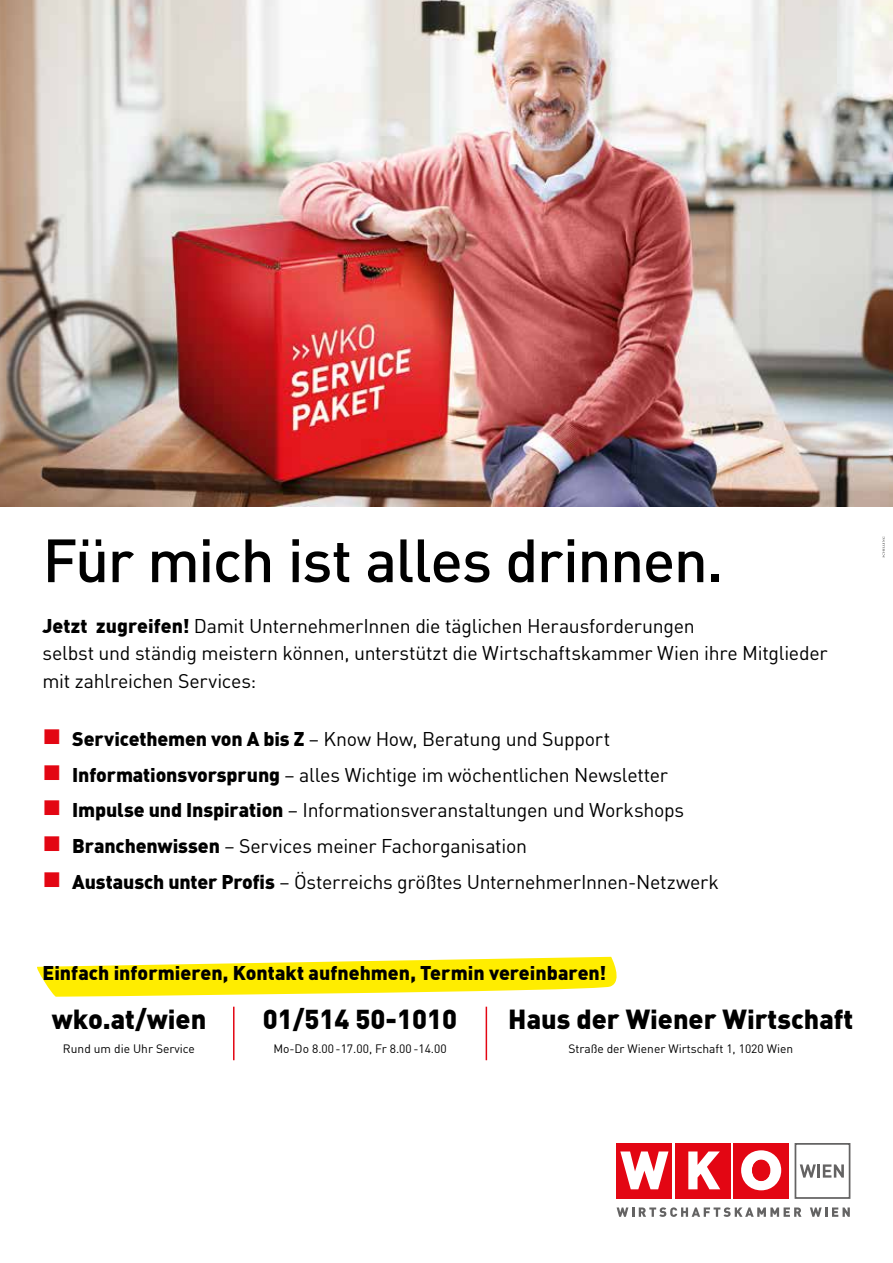
<style>
.page{position:relative;width:893px;height:1263px;background:#fff}
.page>*{position:absolute;margin:0;border:0;box-sizing:border-box;transform-origin:0 0}
.t1{font:500 60px "DIN";letter-spacing:-.025em;color:#000}
.t2{font:900 27px "DIN";color:#000}
.t3{font:19.5px/27.3px "DIN";letter-spacing:-.015em;color:#000}
.t4{font:900 19.5px "DIN";color:#000}
.t5{font:12px "DIN";color:#000}
.s1{font-weight:900}
.s2{color:#e30613}
</style>
<div class="page">
<div style="left:733px;top:1143px;width:56px;height:56px;background:#e30613"></div>
<div style="left:675px;top:1143px;width:56px;height:56px;background:#e30613"></div>
<svg style="left:688px;top:1151px;width:32px;height:38px"></svg>
<div style="left:617px;top:1143px;width:55px;height:56px;background:#e30613"></div>
<svg style="left:620px;top:1151px;width:48px;height:38px"></svg>
<svg style="left:741px;top:1150px;width:40px;height:40px"></svg>
<svg style="left:795px;top:1143px;width:55px;height:56px"></svg>
<svg style="left:617px;top:1207px;width:184px;height:10px"></svg>
<svg style="left:810px;top:1207px;width:40px;height:10px"></svg>
<svg style="left:37px;top:957px;width:580px;height:40px"></svg>
<hr style="left:486px;top:1007px;width:1px;height:53px;background:#e30613">
<hr style="left:233px;top:1007px;width:2px;height:53px;background:#e30613">
<img style="left:0;top:0;width:893px;height:506px">
<svg style="left:882px;top:536px;width:3px;height:21px"></svg>
<h1 class="t1" style="left:43px;top:522px;width:683px">Für mich ist alles drinnen.</h1>
<p class="t3" style="left:43px;top:612px;width:787px"><span class="s1">Jetzt zugreifen!</span> Damit UnternehmerInnen die täglichen Herausforderungen<br>selbst und ständig meistern können, unterstützt die Wirtschaftskammer Wien ihre Mitglieder mit zahlreichen Services:</p>
<p class="t3" style="left:43px;top:725px;width:569px"><span class="s2">■</span> <span class="s1">Servicethemen von A bis Z</span> – Know How, Beratung und Support</p>
<p class="t3" style="left:43px;top:760px;width:627px"><span class="s2">■</span> <span class="s1">Informationsvorsprung</span> – alles Wichtige im wöchentlichen Newsletter</p>
<p class="t3" style="left:43px;top:796px;width:643px"><span class="s2">■</span> <span class="s1">Impulse und Inspiration</span> – Informationsveranstaltungen und Workshops</p>
<p class="t3" style="left:43px;top:832px;width:486px"><span class="s2">■</span> <span class="s1">Branchenwissen</span> – Services meiner Fachorganisation</p>
<p class="t3" style="left:43px;top:868px;width:678px"><span class="s2">■</span> <span class="s1">Austausch unter Profis</span> – Österreichs größtes UnternehmerInnen-Netzwerk</p>
<p class="t4" style="left:43px;top:960px;width:565px">Einfach informieren, Kontakt aufnehmen, Termin vereinbaren!</p>
<h2 class="t2" style="left:52px;top:1001px;width:156px">wko.at/wien</h2>
<p class="t5" style="left:63px;top:1041px;width:133px">Rund um die Uhr Service</p>
<h2 class="t2" style="left:263px;top:1001px;width:196px">01/514 50-1010</h2>
<p class="t5" style="left:273px;top:1041px;width:175px">Mo-Do 8.00-17.00, Fr 8.00-14.00</p>
<h2 class="t2" style="left:508px;top:1001px;width:346px">Haus der Wiener Wirtschaft</h2>
<p class="t5" style="left:568px;top:1041px;width:226px">Straße der Wiener Wirtschaft 1, 1020 Wien</p>
</div>
